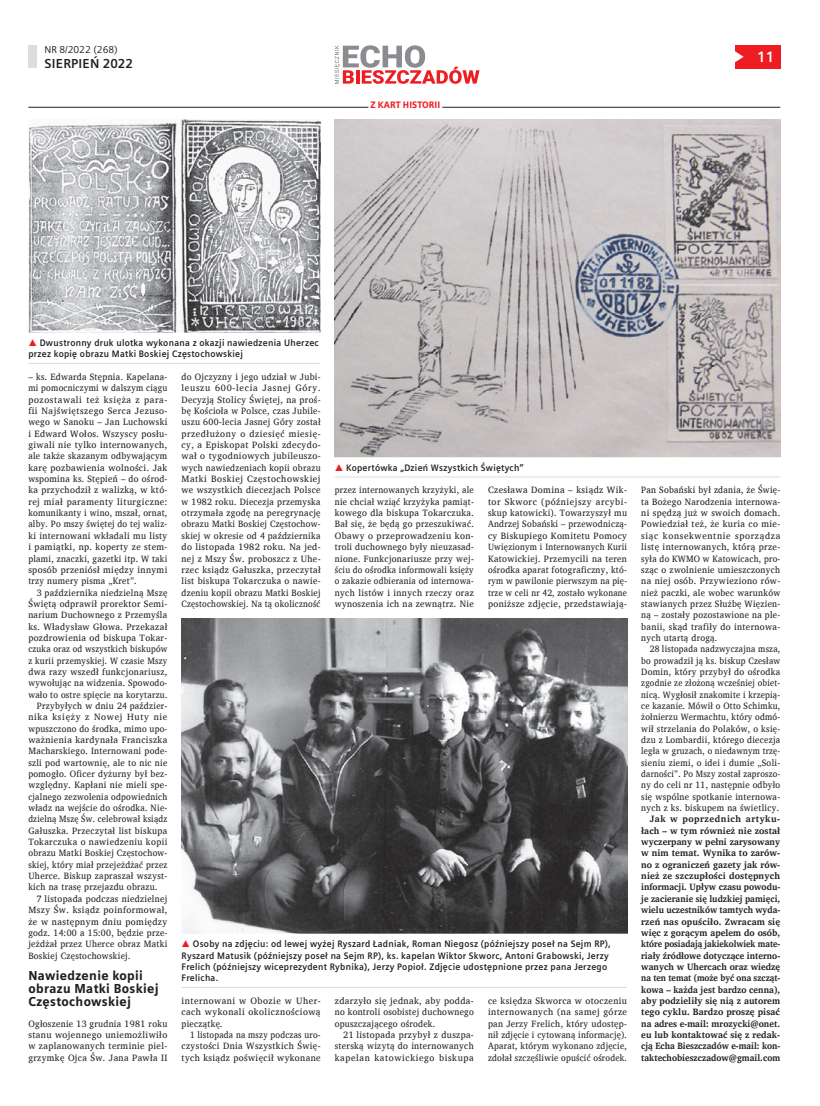
<style>
.page{position:relative;width:820px;height:1106px;background:#fff}
.page>*{position:absolute;margin:0;border:0;box-sizing:border-box;transform-origin:0 0}
.t1{font:700 15px "Siemens Sans";color:#fff}
.t2{font:900 13px/13px "Siemens Sans";letter-spacing:.03em;color:#231f20;scale:.93 1}
.t3{font:700 13px "Siemens Sans";letter-spacing:.015em;color:#231f20}
.t4{font:10px "Siemens Sans";color:#231f20}
.t5{font:9.4px/11.3px "Charis SIL";letter-spacing:.03em;color:#231f20;text-align:justify;scale:.93 1}
.t6{font:9.4px/11.3px "Charis SIL";letter-spacing:.03em;color:#231f20;text-align:justify;scale:.94 1}
.t7{font:700 9.4px/11.3px "Charis SIL";color:#231f20;text-align:justify}
.t8{font:9.4px/11.3px "Charis SIL";letter-spacing:.03em;color:#231f20;text-align:justify;scale:.9 1}
.t9{font:9.4px/11.3px "Charis SIL";letter-spacing:.03em;color:#231f20;text-align:justify}
.t10{font:700 9.4px/11.3px "Siemens Sans";letter-spacing:.03em;color:#231f20;scale:.93 1}
.t11{font:9.4px/11.3px "Charis SIL";letter-spacing:.03em;color:#231f20;text-align:justify;scale:.92 1}
.t12{font:9.4px/11.3px "Charis SIL";letter-spacing:.03em;color:#231f20;text-align:justify;scale:.96 1}
.t13{font:9.4px "Charis SIL";letter-spacing:.03em;color:#231f20;scale:.91 1}
.t14{font:9.4px "Charis SIL";letter-spacing:.03em;color:#231f20;scale:.95 1}
.t15{font:9.4px "Charis SIL";letter-spacing:.075em;color:#231f20}
.t16{font:900 9.4px "Siemens Sans";letter-spacing:.005em;color:#ee1d23;scale:.93 1}
</style>
<div class="page">
<div style="left:734px;top:45px;width:46px;height:23px;background:#ee1d23"></div>
<div style="left:28px;top:45px;width:9px;height:23px;background:#dcdddf"></div>
<svg style="left:334px;top:45px;width:145px;height:39px"></svg>
<svg style="left:734px;top:47px;width:9px;height:20px"></svg>
<hr style="left:28px;top:107px;width:752px;height:1px;background:#231f20">
<div style="left:368px;top:105px;width:74px;height:5px;background:#fff"></div>
<img style="left:28px;top:119px;width:292px;height:213px">
<hr style="left:28px;top:363px;width:292px;height:1px;background:#dcdddf">
<img style="left:334px;top:119px;width:446px;height:338px">
<hr style="left:334px;top:476px;width:446px;height:1px;background:#dcdddf">
<img style="left:181px;top:618px;width:445px;height:315px">
<hr style="left:181px;top:986px;width:445px;height:1px;background:#dcdddf">
<p class="t4" style="left:45px;top:44px;width:75px">NR 8/2022 (268)</p>
<h2 class="t3" style="left:45px;top:56px;width:90px">SIERPIEŃ 2022</h2>
<p class="t16" style="left:370px;top:99px;width:76px">Z KART HISTORII</p>
<h1 class="t1" style="left:757px;top:49px;width:19px">11</h1>
<p class="t10" style="left:28px;top:337px;width:313px;text-indent:11px">Dwustronny druk ulotka wykonana z okazji nawiedzenia Uherzec przez kopię obrazu Matki Boskiej Częstochowskiej</p>
<p class="t6" style="left:28px;top:371px;width:149px">– ks. Edwarda Stępnia. Kapelana&shy;mi pomocniczymi w dalszym ciągu pozostawali też księża z para&shy;fii Najświętszego Serca Jezuso&shy;wego w Sanoku – Jan Luchowski i Edward Wołos. Wszyscy posłu&shy;giwali nie tylko internowanych, ale także skazanym odbywającym karę pozbawienia wolności. Jak wspomina ks. Stępień – do ośrod&shy;ka przychodził z walizką, w któ&shy;rej miał paramenty liturgiczne: komunikanty i wino, mszał, ornat, alby. Po mszy świętej do tej waliz&shy;ki internowani wkładali mu listy i pamiątki, np. koperty ze stem&shy;plami, znaczki, gazetki itp. W taki sposób przeniósł między innymi trzy numery pisma „Kret”.</p>
<p class="t6" style="left:37px;top:586px;width:140px">3 października niedzielną Mszę</p>
<p class="t14" style="left:28px;top:598px;width:148px">Świętą odprawił prorektor Semi-</p>
<p class="t6" style="left:28px;top:609px;width:149px">narium Duchownego z Przemyśla</p>
<p class="t12" style="left:28px;top:620px;width:146px">ks. Władysław Głowa. Przekazał</p>
<p class="t12" style="left:28px;top:632px;width:146px">pozdrowienia od biskupa Tokar-</p>
<p class="t8" style="left:28px;top:643px;width:156px">czuka oraz od wszystkich biskupów</p>
<p class="t13" style="left:28px;top:655px;width:154px">z kurii przemyskiej. W czasie Mszy</p>
<p class="t14" style="left:28px;top:666px;width:148px">dwa razy wszedł funkcjonariusz,</p>
<p class="t13" style="left:28px;top:677px;width:154px">wywołując na widzenia. Spowodo-</p>
<p class="t11" style="left:28px;top:688px;width:153px">wało to ostre spięcie na korytarzu.</p>
<p class="t5" style="left:37px;top:700px;width:142px">Przybyłych w dniu 24 paździer-</p>
<p class="t15" style="left:28px;top:711px;width:140px">nika księży z Nowej Huty nie</p>
<p class="t13" style="left:28px;top:723px;width:154px">wpuszczono do środka, mimo upo-</p>
<p class="t9" style="left:28px;top:734px;width:140px">ważnienia kardynała Franciszka</p>
<p class="t5" style="left:28px;top:745px;width:151px">Macharskiego. Internowani pode-</p>
<p class="t5" style="left:28px;top:756px;width:151px">szli pod wartownię, ale to nic nie</p>
<p class="t5" style="left:28px;top:768px;width:151px">pomogło. Oficer dyżurny był bez-</p>
<p class="t14" style="left:28px;top:779px;width:148px">względny. Kapłani nie mieli spe-</p>
<p class="t13" style="left:28px;top:791px;width:154px">cjalnego zezwolenia odpowiednich</p>
<p class="t5" style="left:28px;top:802px;width:151px">władz na wejście do ośrodka. Nie-</p>
<p class="t8" style="left:28px;top:813px;width:156px">dzielną Mszę Św. celebrował ksiądz</p>
<p class="t14" style="left:28px;top:825px;width:148px">Gałuszka. Przeczytał list biskupa</p>
<p class="t12" style="left:28px;top:836px;width:146px">Tokarczuka o nawiedzeniu kopii</p>
<p class="t11" style="left:28px;top:847px;width:152px">obrazu Matki Boskiej Częstochow-</p>
<p class="t13" style="left:28px;top:859px;width:154px">skiej, który miał przejeżdżać przez</p>
<p class="t6" style="left:28px;top:870px;width:149px">Uherce. Biskup zapraszał wszyst-</p>
<p class="t5" style="left:28px;top:881px;width:140px">kich na trasę przejazdu obrazu.</p>
<p class="t6" style="left:37px;top:893px;width:140px">7 listopada podczas niedzielnej</p>
<p class="t9" style="left:28px;top:904px;width:140px">Mszy Św. ksiądz poinformował,</p>
<p class="t9" style="left:28px;top:915px;width:140px">że w następnym dniu pomiędzy</p>
<p class="t5" style="left:28px;top:927px;width:151px">godz. 14:00 a 15:00, będzie prze-</p>
<p class="t6" style="left:28px;top:938px;width:149px">jeżdżał przez Uherce obraz Matki</p>
<p class="t5" style="left:28px;top:949px;width:111px">Boskiej Częstochowskiej.</p>
<h2 class="t2" style="left:28px;top:969px;width:142px">Nawiedzenie kopii obrazu Matki Boskiej<br>Częstochowskiej</h2>
<p class="t6" style="left:28px;top:1017px;width:149px">Ogłoszenie 13 grudnia 1981 roku stanu wojennego uniemożliwiło w zaplanowanych terminie piel&shy;grzymkę Ojca Św. Jana Pawła II</p>
<p class="t5" style="left:181px;top:371px;width:151px">do Ojczyzny i jego udział w Jubi&shy;leuszu 600-lecia Jasnej Góry.<br>Decyzją Stolicy Świętej, na proś&shy;bę Kościoła w Polsce, czas Jubile&shy;uszu 600-lecia Jasnej Góry został przedłużony o dziesięć miesię&shy;cy, a Episkopat Polski zdecydo&shy;wał o tygodniowych jubileuszo&shy;wych nawiedzeniach kopii obrazu Matki Boskiej Częstochowskiej we wszystkich diecezjach Polsce w 1982 roku. Diecezja przemyska otrzymała zgodę na peregrynację obrazu Matki Boskiej Częstochow&shy;skiej w okresie od 4 października do listopada 1982 roku. Na jed&shy;nej z Mszy Św. proboszcz z Uhe&shy;rzec ksiądz Gałuszka, przeczytał list biskupa Tokarczuka o nawie&shy;dzeniu kopii obrazu Matki Boskiej Częstochowskiej. Na tą okoliczność</p>
<p class="t10" style="left:346px;top:462px;width:192px">Kopertówka „Dzień Wszystkich Świętych”</p>
<p class="t11" style="left:334px;top:484px;width:153px">przez internowanych krzyżyki, ale nie chciał wziąć krzyżyka pamiąt&shy;kowego dla biskupa Tokarczuka.<br>Bał się, że będą go przeszukiwać.<br>Obawy o przeprowadzeniu kon&shy;troli duchownego były nieuzasad&shy;nione. Funkcjonariusze przy wej&shy;ściu do ośrodka informowali księży o zakazie odbierania od internowa&shy;nych listów i innych rzeczy oraz wynoszenia ich na zewnątrz. Nie</p>
<p class="t9" style="left:488px;top:484px;width:140px">Czesława Domina – ksiądz Wik&shy;tor Skworc (późniejszy arcybi&shy;skup katowicki). Towarzyszył mu Andrzej Sobański – przewodniczą&shy;cy Biskupiego Komitetu Pomocy Uwięzionym i Internowanych Kurii Katowickiej. Przemycili na teren ośrodka aparat fotograficzny, któ&shy;rym w pawilonie pierwszym na pię&shy;trze w celi nr 42, zostało wykonane poniższe zdjęcie, przedstawiają-</p>
<p class="t10" style="left:181px;top:938px;width:463px;text-indent:11px">Osoby na zdjęciu: od lewej wyżej Ryszard Ładniak, Roman Niegosz (późniejszy poseł na Sejm RP), Ryszard Matusik (późniejszy poseł na Sejm RP), ks. kapelan Wiktor Skworc, Antoni Grabowski, Jerzy Frelich (późniejszy wiceprezydent Rybnika), Jerzy Popioł. Zdjęcie udostępnione przez pana Jerzego Frelicha.</p>
<p class="t9" style="left:181px;top:995px;width:140px">internowani w Obozie w Uher&shy;cach wykonali okolicznościową pieczątkę.</p>
<p class="t8" style="left:181px;top:1029px;width:156px;text-indent:9px">1 listopada na mszy podczas uro&shy;czystości Dnia Wszystkich Świę&shy;tych ksiądz poświęcił wykonane</p>
<p class="t9" style="left:334px;top:995px;width:140px">zdarzyło się jednak, aby podda&shy;no kontroli osobistej duchownego opuszczającego ośrodek.</p>
<p class="t12" style="left:334px;top:1029px;width:146px;text-indent:9px">21 listopada przybył z duszpa&shy;sterską wizytą do internowanych kapelan katowickiego biskupa</p>
<p class="t12" style="left:488px;top:995px;width:146px">ce księdza Skworca w otoczeniu internowanych (na samej górze pan Jerzy Frelich, który udostęp&shy;nił zdjęcie i cytowaną informację).<br>Aparat, którym wykonano zdjęcie, zdołał szczęśliwie opuścić ośrodek.</p>
<p class="t5" style="left:641px;top:484px;width:151px">Pan Sobański był zdania, że Świę&shy;ta Bożego Narodzenia internowa&shy;ni spędzą już w swoich domach.<br>Powiedział też, że kuria co mie&shy;siąc konsekwentnie sporządza listę internowanych, którą prze&shy;syła do KWMO w Katowicach, pro&shy;sząc o zwolnienie umieszczonych na niej osób. Przywieziono rów&shy;nież paczki, ale wobec warunków stawianych przez Służbę Więzien&shy;ną – zostały pozostawione na ple&shy;banii, skąd trafiły do internowa&shy;nych utartą drogą.</p>
<p class="t8" style="left:641px;top:643px;width:156px;text-indent:9px">28 listopada nadzwyczajna msza, bo prowadził ją ks. biskup Czesław Domin, który przybył do ośrodka zgodnie ze złożoną wcześniej obiet&shy;nicą. Wygłosił znakomite i krzepią&shy;ce kazanie. Mówił o Otto Schimku, żołnierzu Wermachtu, który odmó&shy;wił strzelania do Polaków, o księ&shy;dzu z Lombardii, którego diecezja legła w gruzach, o niedawnym trzę&shy;sieniu ziemi, o idei i dumie „Soli&shy;darności”. Po Mszy został zaproszo&shy;ny do celi nr 11, następnie odbyło się wspólne spotkanie internowa&shy;nych z ks. biskupem na świetlicy.</p>
<p class="t7" style="left:641px;top:813px;width:140px;text-indent:9px">Jak w poprzednich artyku&shy;łach – w tym również nie został wyczerpany w pełni zarysowany w nim temat. Wynika to zarów&shy;no z ograniczeń gazety jak rów&shy;nież ze szczupłości dostępnych informacji. Upływ czasu powodu&shy;je zacieranie się ludzkiej pamięci, wielu uczestników tamtych wyda&shy;rzeń nas opuściło. Zwracam się więc z gorącym apelem do osób, które posiadają jakiekolwiek mate&shy;riały źródłowe dotyczące interno&shy;wanych w Uhercach oraz wiedzę na ten temat (może być ona szcząt&shy;kowa – każda jest bardzo cenna), aby podzieliły się nią z autorem tego cyklu. Bardzo proszę pisać na adres e-mail: mrozycki@onet. eu lub kontaktować się z redak&shy;cją Echa Bieszczadów e-mail: kon&shy;taktechobieszczadow@gmail.com</p>
</div>
